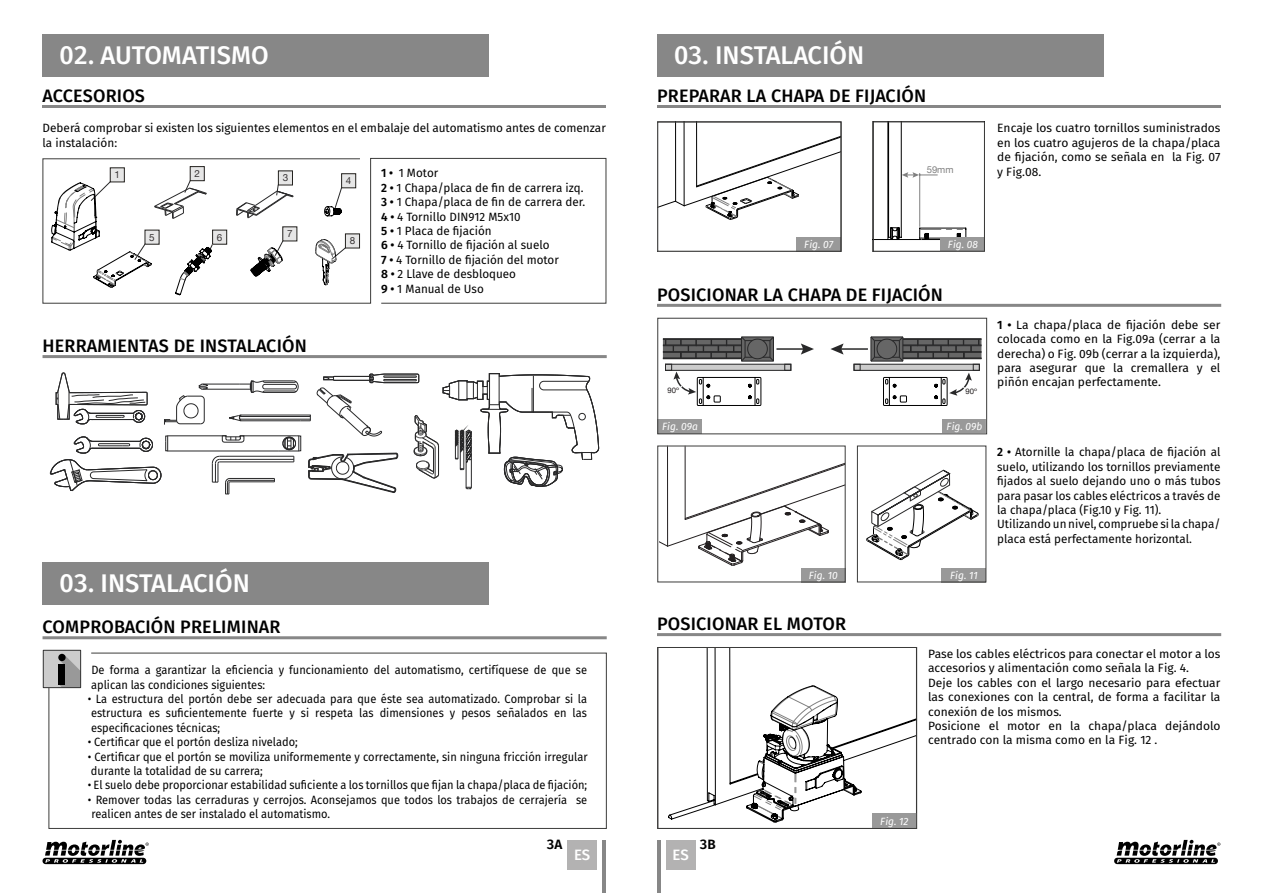
<style>
.page{position:relative;width:1263px;height:893px;background:#fff}
.page>*{position:absolute;margin:0;border:0;box-sizing:border-box;transform-origin:0 0}
.t1{font:500 25.5px "Fira Sans";color:#fff}
.t2{font:500 18px "Fira Sans";letter-spacing:.01em;color:#000}
.t3{font:500 15px "Fira Sans";color:#fff}
.t4{font:600 13.5px "Fira Sans";color:#000}
.t5{font:12px/14.4px "Fira Sans";color:#000}
.t6{font:12px/14.4px "Fira Sans";color:#000;scale:.92 1}
.t7{font:italic 10.5px "Fira Sans";color:#fff}
.t8{font:9.9px "Helvetica Neue";color:#383435}
.t9{font:9.6px "Helvetica Neue";color:#808080}
.t10{font:7.8px "Helvetica Neue";color:#231f20}
.s1{font-weight:600}
</style>
<div class="page">
<div style="left:657px;top:34px;width:446px;height:43px;background:#878787"></div>
<div style="left:43px;top:34px;width:446px;height:43px;background:#878787"></div>
<hr style="left:43px;top:105px;width:563px;height:3px;background:#878787">
<hr style="left:657px;top:105px;width:563px;height:3px;background:#878787">
<div style="left:666px;top:840px;width:30px;height:29px;background:#b3b2b2"></div>
<div style="left:567px;top:840px;width:30px;height:29px;background:#b3b2b2"></div>
<hr style="left:603px;top:840px;width:3px;height:53px;background:#878787">
<hr style="left:657px;top:840px;width:3px;height:53px;background:#878787">
<div style="left:43px;top:562px;width:446px;height:43px;background:#878787"></div>
<svg style="left:1114px;top:840px;width:106px;height:24px"></svg>
<svg style="left:43px;top:840px;width:106px;height:24px"></svg>
<svg style="left:48px;top:652px;width:559px;height:177px"></svg>
<svg style="left:42px;top:158px;width:565px;height:146px"></svg>
<hr style="left:43px;top:355px;width:564px;height:3px;background:#878787">
<hr style="left:43px;top:636px;width:564px;height:3px;background:#878787">
<hr style="left:657px;top:304px;width:564px;height:3px;background:#878787">
<hr style="left:657px;top:633px;width:564px;height:3px;background:#878787">
<svg style="left:50px;top:372px;width:549px;height:123px"></svg>
<div style="left:797px;top:237px;width:44px;height:15px;background:#999"></div>
<svg style="left:659px;top:124px;width:180px;height:96px"></svg>
<div style="left:940px;top:237px;width:45px;height:15px;background:#999"></div>
<svg style="left:873px;top:121px;width:112px;height:119px"></svg>
<div style="left:942px;top:419px;width:45px;height:15px;background:#999"></div>
<svg style="left:663px;top:336px;width:111px;height:26px;background:#676768"></svg>
<svg style="left:870px;top:336px;width:111px;height:26px;background:#686868"></svg>
<hr style="left:776px;top:348px;width:29px;height:2px;background:#282829">
<svg style="left:801px;top:343px;width:13px;height:12px"></svg>
<hr style="left:839px;top:348px;width:29px;height:2px;background:#282829">
<svg style="left:830px;top:343px;width:13px;height:12px"></svg>
<div style="left:665px;top:364px;width:126px;height:6px;background:#ccc"></div>
<div style="left:665px;top:364px;width:126px;height:6px;border:1px solid #282829"></div>
<div style="left:665px;top:364px;width:7px;height:6px;border:1px solid #282829"></div>
<div style="left:784px;top:364px;width:7px;height:6px;border:1px solid #282829"></div>
<div style="left:854px;top:364px;width:125px;height:6px;background:#ccc"></div>
<div style="left:854px;top:364px;width:125px;height:7px;border:1px solid #282829"></div>
<div style="left:854px;top:364px;width:6px;height:7px;border:1px solid #282829"></div>
<div style="left:973px;top:364px;width:6px;height:7px;border:1px solid #282829"></div>
<svg style="left:673px;top:371px;width:88px;height:35px"></svg>
<svg style="left:883px;top:373px;width:89px;height:33px"></svg>
<div style="left:658px;top:419px;width:44px;height:15px;background:#999"></div>
<div style="left:657px;top:318px;width:330px;height:116px;border:1px solid #3c3c3b"></div>
<svg style="left:660px;top:448px;width:183px;height:118px"></svg>
<svg style="left:866px;top:470px;width:113px;height:90px"></svg>
<div style="left:942px;top:568px;width:44px;height:14px;background:#999"></div>
<div style="left:801px;top:568px;width:45px;height:14px;background:#999"></div>
<div style="left:657px;top:122px;width:184px;height:130px;border:1px solid #3c3c3b"></div>
<div style="left:657px;top:446px;width:188px;height:136px;border:1px solid #3c3c3b"></div>
<div style="left:857px;top:446px;width:129px;height:136px;border:1px solid #3c3c3b"></div>
<div style="left:873px;top:122px;width:112px;height:130px;border:1px solid #3c3c3b"></div>
<svg style="left:668px;top:649px;width:247px;height:173px"></svg>
<div style="left:872px;top:813px;width:44px;height:15px;background:#999"></div>
<div style="left:657px;top:647px;width:260px;height:182px;border:1px solid #3c3c3b"></div>
<div style="left:43px;top:650px;width:38px;height:38px;background:#ccc"></div>
<svg style="left:59px;top:655px;width:20px;height:31px"></svg>
<div style="left:59px;top:664px;width:6px;height:20px;background:#000"></div>
<div style="left:58px;top:654px;width:8px;height:7px;background:#000;border-radius:50%"></div>
<div style="left:43px;top:650px;width:38px;height:38px;border:1px solid #333"></div>
<h1 class="t1" style="left:674px;top:34px;width:192px">03. INSTALACIÓN</h1>
<h1 class="t1" style="left:60px;top:34px;width:211px">02. AUTOMATISMO</h1>
<h2 class="t2" style="left:43px;top:81px;width:104px">ACCESORIOS</h2>
<h2 class="t2" style="left:657px;top:81px;width:271px">PREPARAR LA CHAPA DE FIJACIÓN</h2>
<p class="t5" style="left:43px;top:121px;width:565px">Deberá comprobar si existen los siguientes elementos en el embalaje del automatismo antes de comenzar la instalación:</p>
<p class="t5" style="left:381px;top:166px;width:206px"><span class="s1">1 •</span> 1 Motor<br><span class="s1">2 •</span> 1 Chapa/placa de fin de carrera izq.<br><span class="s1">3 •</span> 1 Chapa/placa de fin de carrera der.<br><span class="s1">4 •</span> 4 Tornillo DIN912 M5x10<br><span class="s1">5 •</span> 1 Placa de fijación<br><span class="s1">6 •</span> 4 Tornillo de fijación al suelo<br><span class="s1">7 •</span> 4 Tornillo de fijación del motor<br><span class="s1">8 •</span> 2 Llave de desbloqueo<br><span class="s1">9 •</span> 1 Manual de Uso</p>
<p class="t8" style="left:194px;top:166px;width:7px">2</p>
<p class="t8" style="left:115px;top:168px;width:7px">1</p>
<p class="t8" style="left:283px;top:171px;width:7px">3</p>
<p class="t8" style="left:346px;top:173px;width:7px">4</p>
<p class="t8" style="left:287px;top:227px;width:7px">7</p>
<p class="t8" style="left:149px;top:230px;width:7px">5</p>
<p class="t8" style="left:217px;top:230px;width:7px">6</p>
<p class="t8" style="left:350px;top:234px;width:7px">8</p>
<h2 class="t2" style="left:43px;top:331px;width:266px">HERRAMIENTAS DE INSTALACIÓN</h2>
<p class="t9" style="left:927px;top:163px;width:28px">59mm</p>
<p class="t7" style="left:804px;top:236px;width:31px">Fig. 07</p>
<p class="t7" style="left:948px;top:236px;width:32px">Fig. 08</p>
<h2 class="t2" style="left:657px;top:280px;width:287px">POSICIONAR LA CHAPA DE FIJACIÓN</h2>
<p class="t10" style="left:667px;top:385px;width:13px">90º</p>
<p class="t10" style="left:965px;top:386px;width:13px">90º</p>
<p class="t7" style="left:662px;top:418px;width:37px">Fig. 09a</p>
<p class="t7" style="left:946px;top:418px;width:37px">Fig. 09b</p>
<h1 class="t1" style="left:60px;top:562px;width:192px">03. INSTALACIÓN</h1>
<h2 class="t2" style="left:43px;top:612px;width:240px">COMPROBACIÓN PRELIMINAR</h2>
<p class="t7" style="left:809px;top:567px;width:31px">Fig. 10</p>
<p class="t7" style="left:950px;top:567px;width:29px">Fig. 11</p>
<h2 class="t2" style="left:657px;top:609px;width:190px">POSICIONAR EL MOTOR</h2>
<p class="t5" style="left:997px;top:121px;width:225px;text-align:justify">Encaje los cuatro tornillos suministrados en los cuatro agujeros de la chapa/placa de fijación, como se señala en la Fig. 07 y Fig.08.</p>
<p class="t5" style="left:997px;top:317px;width:225px;text-align:justify"><span class="s1">1 •</span> La chapa/placa de fijación debe ser colocada como en la Fig.09a (cerrar a la derecha) o Fig. 09b (cerrar a la izquierda), para asegurar que la cremallera y el piñón encajan perfectamente.</p>
<p class="t5" style="left:997px;top:445px;width:225px"><span class="s1">2 •</span> Atornille la chapa/placa de fijación al suelo, utilizando los tornillos previamente fijados al suelo dejando uno o más tubos para pasar los cables eléctricos a través de la chapa/placa (Fig.10 y Fig. 11).<br>Utilizando un nivel, compruebe si la chapa/ placa está perfectamente horizontal.</p>
<p class="t6" style="left:91px;top:662px;width:541px">De forma a garantizar la eficiencia y funcionamiento del automatismo, certifíquese de que se aplican las condiciones siguientes:</p>
<p class="t6" style="left:88px;top:691px;width:544px;text-align:justify">• La estructura del portón debe ser adecuada para que éste sea automatizado. Comprobar si la estructura es suficientemente fuerte y si respeta las dimensiones y pesos señalados en las especificaciones técnicas;</p>
<p class="t6" style="left:88px;top:734px;width:230px">• Certificar que el portón desliza nivelado;</p>
<p class="t6" style="left:88px;top:749px;width:545px">• Certificar que el portón se moviliza uniformemente y correctamente, sin ninguna fricción irregular durante la totalidad de su carrera;</p>
<p class="t6" style="left:88px;top:778px;width:544px">• El suelo debe proporcionar estabilidad suficiente a los tornillos que fijan la chapa/placa de fijación;</p>
<p class="t6" style="left:91px;top:792px;width:540px;text-indent:-4px">• Remover todas las cerraduras y cerrojos. Aconsejamos que todos los trabajos de cerrajería se realicen antes de ser instalado el automatismo.</p>
<p class="t4" style="left:547px;top:833px;width:17px">3A</p>
<p class="t4" style="left:700px;top:833px;width:17px">3B</p>
<p class="t3" style="left:574px;top:842px;width:18px">ES</p>
<p class="t3" style="left:673px;top:842px;width:18px">ES</p>
<p class="t5" style="left:928px;top:646px;width:294px">Pase los cables eléctricos para conectar el motor a los accesorios y alimentación como señala la Fig. 4.<br>Deje los cables con el largo necesario para efectuar las conexiones con la central, de forma a facilitar la conexión de los mismos.<br>Posicione el motor en la chapa/placa dejándolo centrado con la misma como en la Fig. 12 .</p>
<p class="t7" style="left:880px;top:813px;width:30px">Fig. 12</p>
</div>
